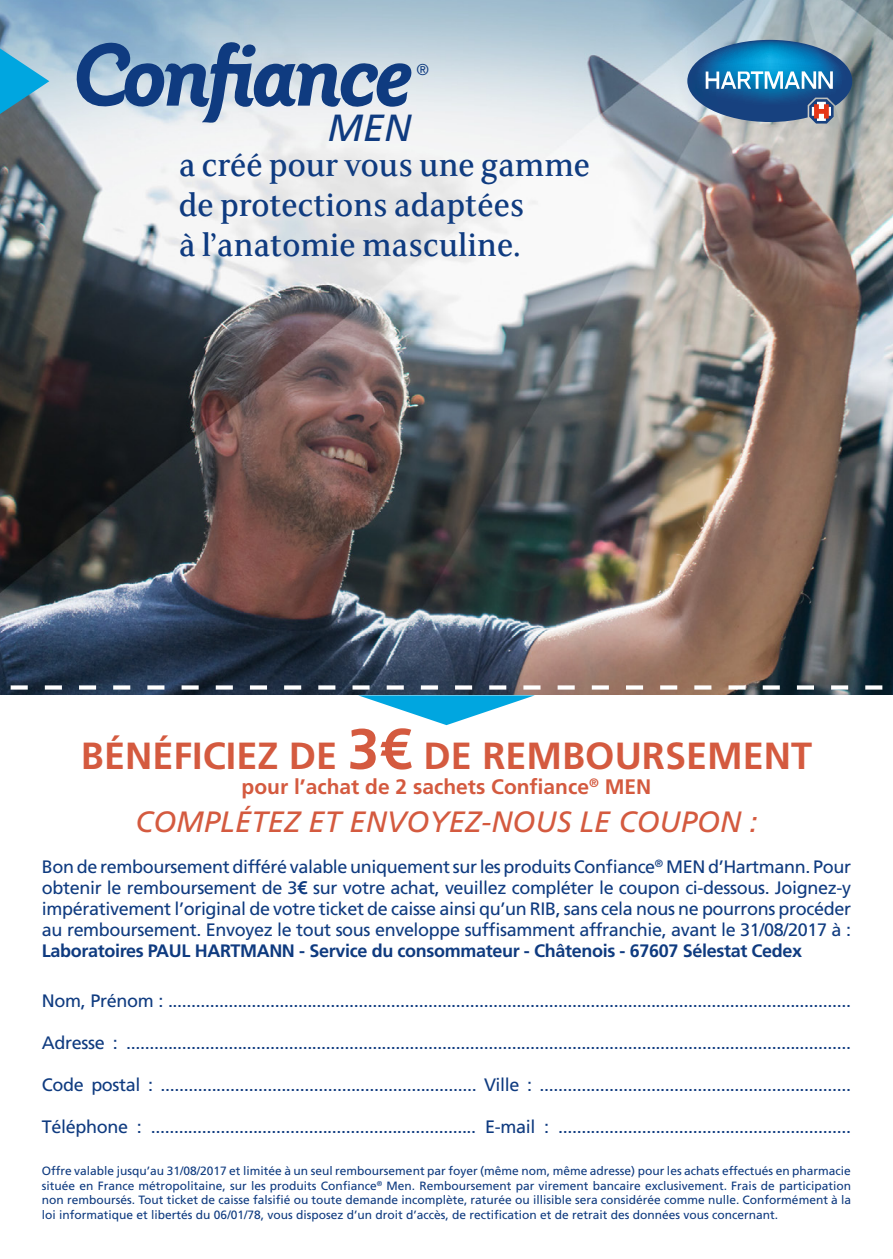
<style>
.page{position:relative;width:893px;height:1259px;background:#fff}
.page>*{position:absolute;margin:0;border:0;box-sizing:border-box;transform-origin:0 0}
.t1{font:700 37.8px "Frutiger";color:#d45a3f}
.t2{font:italic 37.8px "Frutiger";color:#0f3b80}
.t3{font:500 35.7px/39.9px "FS Sally";color:#0f3b80}
.t4{font:italic 29.4px "Frutiger";color:#d45a3f}
.t5{font:700 21px "Frutiger";color:#d45a3f}
.t6{font:18px/21px "Frutiger";letter-spacing:-.02em;color:#0f3b80;text-align:justify}
.t7{font:700 18px "Frutiger";letter-spacing:-.02em;color:#0f3b80}
.t8{font:300 15.6px "Frutiger";color:#0f3b80}
.t9{font:12px/14.7px "Frutiger";color:#0f3b80;text-align:justify}
.s1{font-size:56.7px}
.s2{font-family:"PT Mono";font-size:56.7px}
.s3{font-family:"PT Mono";font-weight:700}
</style>
<div class="page">
<img style="left:0;top:0;width:893px;height:695px">
<svg style="left:75px;top:41px;width:337px;height:82px;background:#8ba3c1"></svg>
<svg style="left:0;top:48px;width:49px;height:66px;background:#50acce"></svg>
<svg style="left:358px;top:695px;width:177px;height:30px"></svg>
<svg style="left:687px;top:40px;width:165px;height:84px;background:#4981ac"></svg>
<svg style="left:0;top:685px;width:893px;height:4px"></svg>
<p class="t8" style="left:416px;top:61px;width:14px">®</p>
<h1 class="t2" style="left:327px;top:106px;width:85px">MEN</h1>
<h2 class="t3" style="left:179px;top:143px;width:413px">a créé pour vous une gamme de protections adaptées<br>à l’anatomie masculine.</h2>
<h1 class="t1" style="left:81px;top:733px;width:732px">BÉNÉFICIEZ DE <span class="s1">3</span><span class="s2">€</span> DE REMBOURSEMENT</h1>
<p class="t5" style="left:242px;top:774px;width:411px">pour l’achat de 2 sachets Confiance<sup>®</sup> MEN</p>
<h3 class="t4" style="left:135px;top:804px;width:624px">COMPLÉTEZ ET ENVOYEZ-NOUS LE COUPON :</h3>
<p class="t6" style="left:42px;top:856px;width:811px">Bon de remboursement différé valable uniquement sur les produits Confiance<sup>®</sup> MEN d’Hartmann. Pour obtenir le remboursement de 3<span class="s3">€</span> sur votre achat, veuillez compléter le coupon ci-dessous. Joignez-y impérativement l’original de votre ticket de caisse ainsi qu’un RIB, sans cela nous ne pourrons procéder au remboursement. Envoyez le tout sous enveloppe suffisamment affranchie, avant le 31/08/2017 à :</p>
<p class="t7" style="left:42px;top:940px;width:762px">Laboratoires PAUL HARTMANN - Service du consommateur - Châtenois - 67607 Sélestat Cedex</p>
<p class="t6" style="left:42px;top:990px;width:811px">Nom, Prénom : ...................................................................................................................................................</p>
<p class="t6" style="left:42px;top:1032px;width:811px">Adresse : ............................................................................................................................................................</p>
<p class="t6" style="left:42px;top:1074px;width:811px">Code postal : .................................................................... Ville : ...................................................................</p>
<p class="t6" style="left:42px;top:1116px;width:811px">Téléphone : ...................................................................... E-mail : ...............................................................</p>
<p class="t9" style="left:42px;top:1163px;width:811px">Offre valable jusqu’au 31/08/2017 et limitée à un seul remboursement par foyer (même nom, même adresse) pour les achats effectués en pharmacie située en France métropolitaine, sur les produits Confiance<sup>®</sup> Men. Remboursement par virement bancaire exclusivement. Frais de participation non remboursés. Tout ticket de caisse falsifié ou toute demande incomplète, raturée ou illisible sera considérée comme nulle. Conformément à la loi informatique et libertés du 06/01/78, vous disposez d’un droit d’accès, de rectification et de retrait des données vous concernant.</p>
</div>
